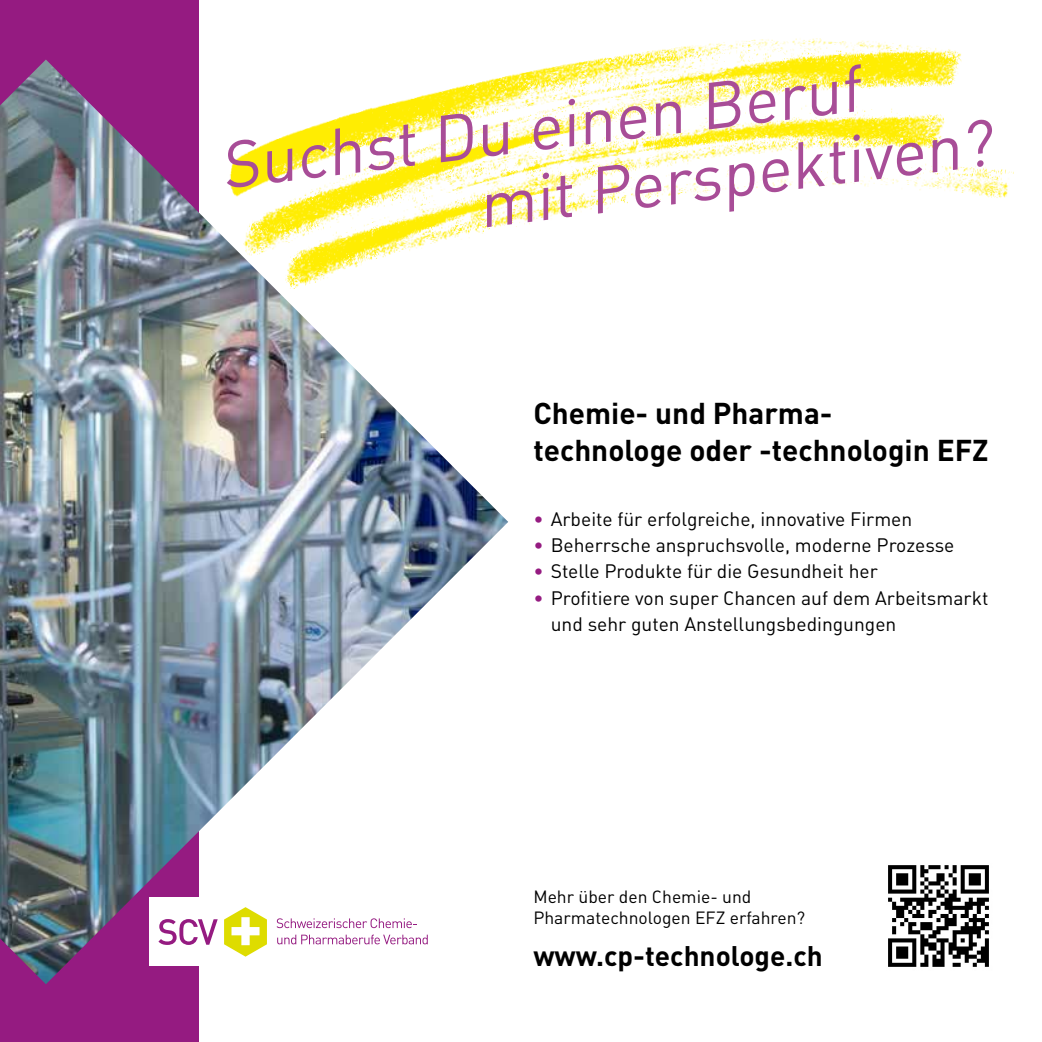
<style>
.page{position:relative;width:1042px;height:1042px;background:#fff}
.page>*{position:absolute;margin:0;border:0;box-sizing:border-box;transform-origin:0 0}
.t1{font:64.75px/70px "DIN Regular Alternate";color:#a84d97}
.t2{font:700 29.75px/36.8px "DIN";color:#000}
.t3{font:700 28px "DIN";color:#000}
.t4{font:19.25px/26.2px "DIN Regular Alternate";color:#000}
.t5{font:17.5px/21px "DIN Regular Alternate";color:#000}
.s1{color:#951b81}
</style>
<div class="page">
<div style="left:0;top:0;width:198px;height:1042px;background:#951b81"></div>
<img style="left:0;top:60px;width:508px;height:924px">
<img style="left:220px;top:38px;width:794px;height:279px">
<img style="left:888px;top:865px;width:101px;height:102px">
<h1 class="t1" style="left:465px;top:99px;width:519px;text-indent:-250px;rotate:-7deg">Suchst Du einen Beruf<br>mit Perspektiven?</h1>
<h2 class="t2" style="left:533px;top:393px;width:457px">Chemie- und Pharma&shy;technologe oder -technologin EFZ</h2>
<p class="t4" style="left:533px;top:505px;width:380px"><span class="s1">•</span> Arbeite für erfolgreiche, innovative Firmen</p>
<p class="t4" style="left:533px;top:531px;width:422px"><span class="s1">•</span> Beherrsche anspruchsvolle, moderne Prozesse</p>
<p class="t4" style="left:533px;top:558px;width:346px"><span class="s1">•</span> Stelle Produkte für die Gesundheit her</p>
<p class="t4" style="left:551px;top:584px;width:439px;text-indent:-17px"><span class="s1">•</span> Profitiere von super Chancen auf dem Arbeitsmarkt und sehr guten Anstellungsbedingungen</p>
<p class="t5" style="left:533px;top:886px;width:273px">Mehr über den Chemie- und<br>Pharmatechnologen EFZ erfahren?</p>
<h3 class="t3" style="left:533px;top:938px;width:291px">www.cp-technologe.ch</h3>
</div>
